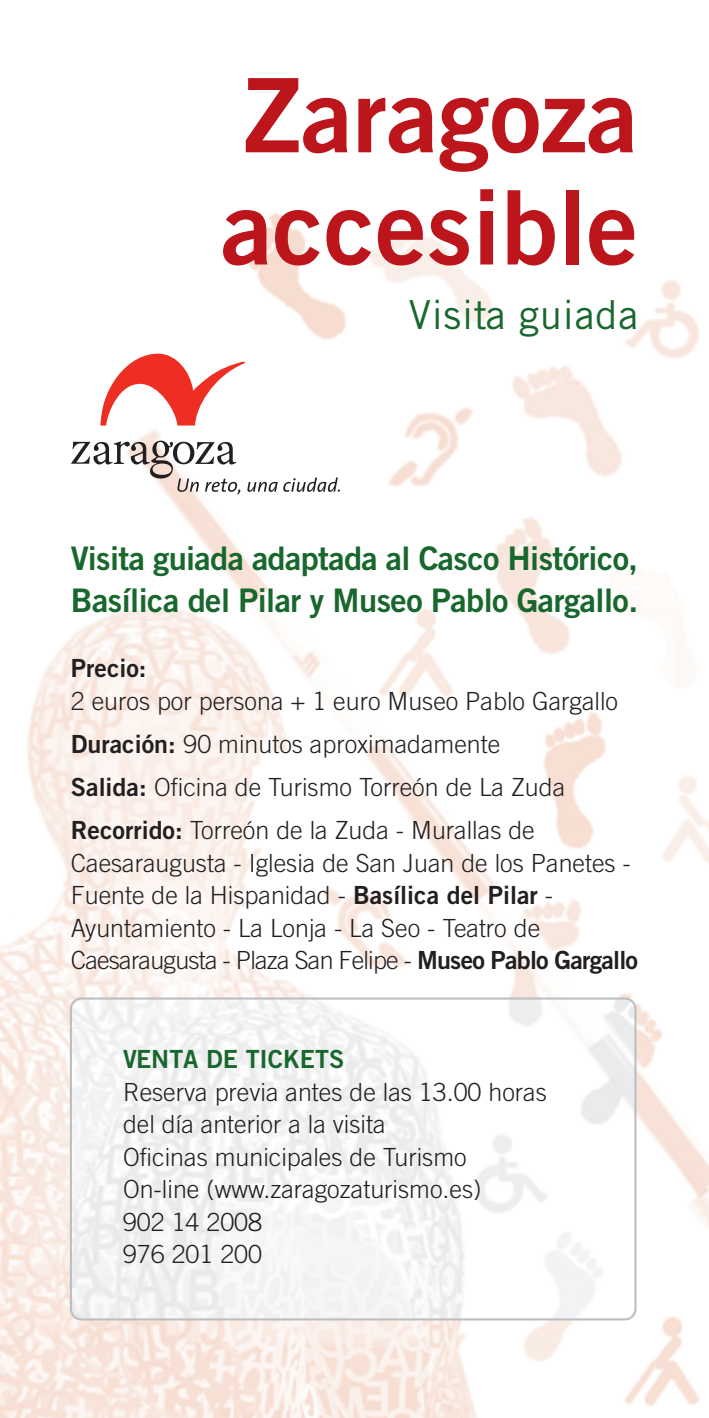
<style>
.page{position:relative;width:709px;height:1418px;background:#fff}
.page>*{position:absolute;margin:0;border:0;box-sizing:border-box;transform-origin:0 0}
.t1{font:102.75px/112px "Trade Gothic Bold Two";color:#bc151c}
.t2{font:40px "Trade Gothic";letter-spacing:.015em;color:#18672d}
.t3{font:32.5px/42.2px "Trade Gothic Bold Two";letter-spacing:-.02em;color:#18672d}
.t4{font:300 25px/32.5px "Trade Gothic";color:#231f20}
.t5{font:25px "Trade Gothic Bold Two";color:#18672d}
.t6{font:25px "Trade Gothic Bold Two";color:#231f20}
.s1{font-family:"Trade Gothic Bold Two";font-weight:400}
</style>
<div class="page">
<img style="left:0;top:212px;width:709px;height:1205px">
<img style="left:71px;top:998px;width:564px;height:321px;border-radius:11px">
<div style="left:70px;top:997px;width:566px;height:323px;border:2px solid #bdbec1;border-radius:11px"></div>
<svg style="left:247px;top:477px;width:93px;height:15px"></svg>
<svg style="left:100px;top:353px;width:145px;height:72px"></svg>
<svg style="left:71px;top:440px;width:170px;height:54px"></svg>
<h1 class="t1" style="left:221px;top:69px;width:418px">Zaragoza accesible</h1>
<h2 class="t2" style="left:409px;top:299px;width:231px">Visita guiada</h2>
<h3 class="t3" style="left:71px;top:540px;width:569px">Visita guiada adaptada al Casco Histórico,<br>Basílica del Pilar y Museo Pablo Gargallo.</h3>
<p class="t6" style="left:71px;top:659px;width:77px">Precio:</p>
<p class="t4" style="left:71px;top:681px;width:548px;line-height:43.2px">2 euros por persona + 1 euro Museo Pablo Gargallo <span class="s1">Duración:</span> 90 minutos aproximadamente<br><span class="s1">Salida:</span> Oficina de Turismo Torreón de La Zuda <span class="s1">Recorrido:</span> Torreón de la Zuda - Murallas de</p>
<p class="t4" style="left:71px;top:849px;width:568px">Caesaraugusta - Iglesia de San Juan de los Panetes - Fuente de la Hispanidad - <span class="s1">Basílica del Pilar</span> - Ayuntamiento - La Lonja - La Seo - Teatro de Caesaraugusta - Plaza San Felipe - <span class="s1">Museo Pablo Gargallo</span></p>
<p class="t5" style="left:123px;top:1050px;width:223px">VENTA DE TICKETS</p>
<p class="t4" style="left:123px;top:1077px;width:425px">Reserva previa antes de las 13.00 horas del día anterior a la visita<br>Oficinas municipales de Turismo<br>On-line (www.zaragozaturismo.es)<br>902 14 2008<br>976 201 200</p>
</div>
